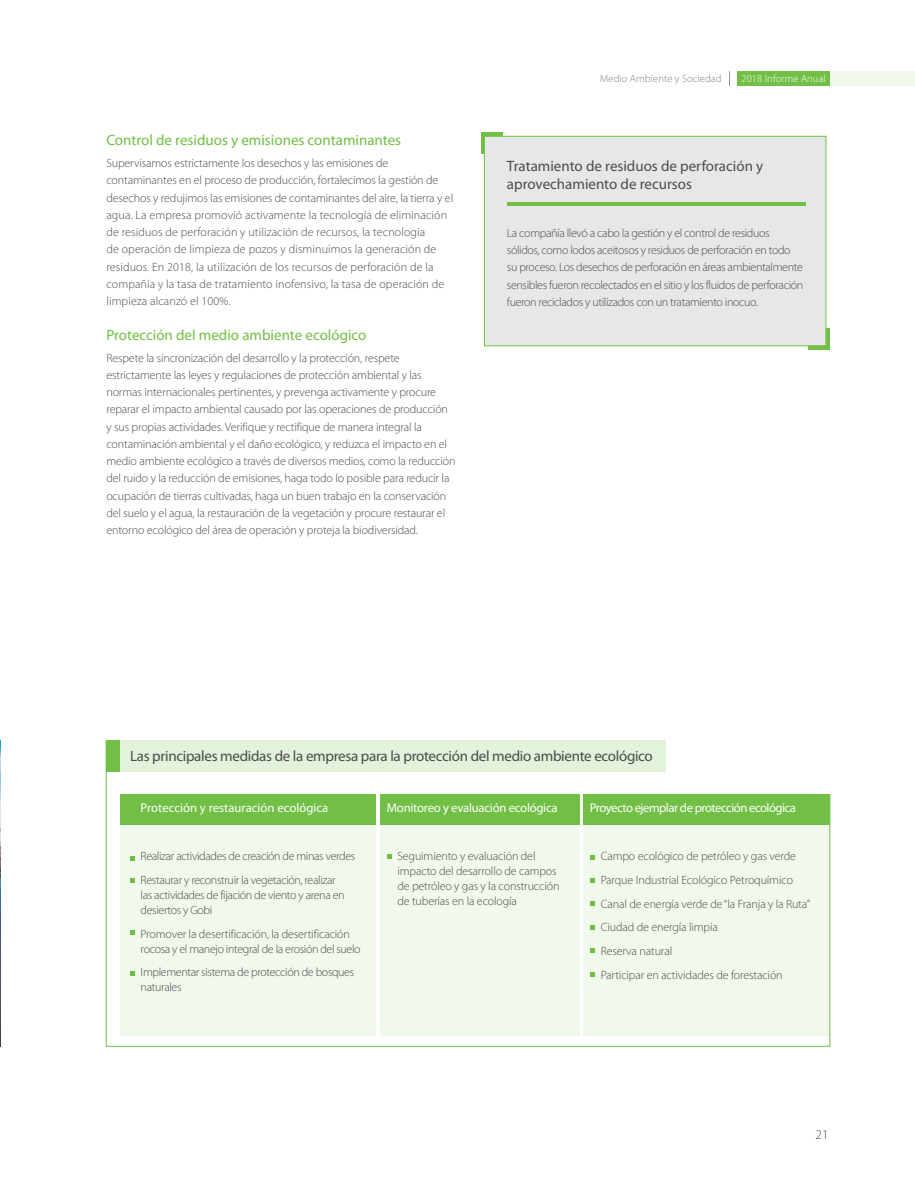
<style>
.page{position:relative;width:915px;height:1191px;background:#fff}
.page>*{position:absolute;margin:0;border:0;box-sizing:border-box;transform-origin:0 0}
.t1{font:15px "Myriad Pro";color:#71bf44}
.t2{font:15px "Myriad Pro";letter-spacing:-.02em;color:#4b4c4d}
.t3{font:15px/18px "Myriad Pro";color:#4b4c4d}
.t4{font:300 13.5px "Myriad Pro";color:#4b4c4d}
.t5{font:12.75px "Myriad Pro";letter-spacing:-.04em;color:#fff}
.t6{font:12.75px "Myriad Pro";color:#fff}
.t7{font:12.75px "Myriad Pro";letter-spacing:-.02em;color:#fff}
.t8{font:300 12px/17.2px "Myriad Pro";letter-spacing:-.01em;color:#4b4c4d}
.t9{font:300 12px/17.2px "Myriad Pro";letter-spacing:.01em;color:#4b4c4d}
.t10{font:300 12px/17.2px "Myriad Pro";letter-spacing:-.03em;color:#4b4c4d}
.t11{font:300 10.5px "Myriad Pro";letter-spacing:.01em;color:#808285}
.t12{font:300 10.5px "Myriad Pro";letter-spacing:.01em;color:#fff}
</style>
<div class="page">
<div style="left:480px;top:133px;width:22px;height:21px;background:#71bf44"></div>
<div style="left:807px;top:328px;width:22px;height:22px;background:#71bf44"></div>
<img style="left:0;top:740px;width:1px;height:306px">
<div style="left:484px;top:136px;width:342px;height:210px;background:#e6e7e9;border:1px solid #71bf44"></div>
<hr style="left:506px;top:202px;width:299px;height:4px;background:#71bf44">
<svg style="left:106px;top:740px;width:724px;height:306px;background:#e5f2dc"></svg>
<div style="left:106px;top:740px;width:14px;height:31px;background:#71bf44"></div>
<svg style="left:130px;top:856px;width:4px;height:4px"></svg>
<svg style="left:387px;top:854px;width:4px;height:4px"></svg>
<svg style="left:589px;top:855px;width:5px;height:4px"></svg>
<svg style="left:589px;top:878px;width:5px;height:4px"></svg>
<svg style="left:589px;top:901px;width:5px;height:5px"></svg>
<svg style="left:589px;top:925px;width:5px;height:4px"></svg>
<svg style="left:589px;top:948px;width:5px;height:5px"></svg>
<svg style="left:589px;top:971px;width:5px;height:5px"></svg>
<svg style="left:130px;top:878px;width:4px;height:4px"></svg>
<svg style="left:130px;top:930px;width:4px;height:5px"></svg>
<svg style="left:130px;top:971px;width:4px;height:4px"></svg>
<div style="left:737px;top:71px;width:92px;height:15px;background:#71bf44"></div>
<div style="left:829px;top:71px;width:85px;height:15px;background:#f1f8ec"></div>
<p class="t1" style="left:106px;top:132px;width:296px">Control de residuos y emisiones contaminantes</p>
<p class="t9" style="left:106px;top:155px;width:348px">Supervisamos estrictamente los desechos y las emisiones de contaminantes en el proceso de producción, fortalecimos la gestión de desechos y redujimos las emisiones de contaminantes del aire, la tierra y el agua. La empresa promovió activamente la tecnología de eliminación de residuos de perforación y utilización de recursos, la tecnología<br>de operación de limpieza de pozos y disminuimos la generación de residuos. En 2018, la utilización de los recursos de perforación de la compañía y la tasa de tratamiento inofensivo, la tasa de operación de limpieza alcanzó el 100%.</p>
<p class="t1" style="left:106px;top:326px;width:261px">Protección del medio ambiente ecológico</p>
<p class="t8" style="left:106px;top:349px;width:350px">Respete la sincronización del desarrollo y la protección, respete estrictamente las leyes y regulaciones de protección ambiental y las normas internacionales pertinentes, y prevenga activamente y procure reparar el impacto ambiental causado por las operaciones de producción y sus propias actividades. Verifique y rectifique de manera integral la contaminación ambiental y el daño ecológico, y reduzca el impacto en el medio ambiente ecológico a través de diversos medios, como la reducción del ruido y la reducción de emisiones, haga todo lo posible para reducir la ocupación de tierras cultivadas, haga un buen trabajo en la conservación del suelo y el agua, la restauración de la vegetación y procure restaurar el entorno ecológico del área de operación y proteja la biodiversidad.</p>
<p class="t11" style="left:600px;top:73px;width:123px">Medio Ambiente y Sociedad</p>
<p class="t12" style="left:741px;top:73px;width:86px">2018 Informe Anual</p>
<p class="t3" style="left:506px;top:157px;width:258px">Tratamiento de residuos de perforación y aprovechamiento de recursos</p>
<p class="t10" style="left:506px;top:224px;width:298px">La compañía llevó a cabo la gestión y el control de residuos sólidos, como lodos aceitosos y residuos de perforación en todo su proceso. Los desechos de perforación en áreas ambientalmente sensibles fueron recolectados en el sitio y los fluidos de perforación fueron reciclados y utilizados con un tratamiento inocuo.</p>
<p class="t2" style="left:130px;top:747px;width:524px">Las principales medidas de la empresa para la protección del medio ambiente ecológico</p>
<p class="t6" style="left:141px;top:801px;width:189px">Protección y restauración ecológica</p>
<p class="t7" style="left:387px;top:801px;width:172px">Monitoreo y evaluación ecológica</p>
<p class="t5" style="left:589px;top:801px;width:208px">Proyecto ejemplar de protección ecológica</p>
<p class="t10" style="left:141px;top:844px;width:216px;line-height:23.7px">Realizar actividades de creación de minas verdes<br>Restaurar y reconstruir la vegetación, realizar</p>
<p class="t10" style="left:141px;top:887px;width:205px;line-height:15px">las actividades de fijación de viento y arena en desiertos y Gobi</p>
<p class="t8" style="left:141px;top:926px;width:221px;line-height:15px">Promover la desertificación, la desertificación rocosa y el manejo integral de la erosión del suelo</p>
<p class="t10" style="left:141px;top:965px;width:215px;line-height:15px">Implementar sistema de protección de bosques naturales</p>
<p class="t8" style="left:397px;top:849px;width:164px;line-height:15px">Seguimiento y evaluación del impacto del desarrollo de campos de petróleo y gas y la construcción de tuberías en la ecología</p>
<p class="t8" style="left:600px;top:844px;width:211px;line-height:23.7px">Campo ecológico de petróleo y gas verde Parque Industrial Ecológico Petroquímico Canal de energía verde de “la Franja y la Ruta” Ciudad de energía limpia<br>Reserva natural<br>Participar en actividades de forestación</p>
<p class="t4" style="left:815px;top:1126px;width:15px">21</p>
</div>
